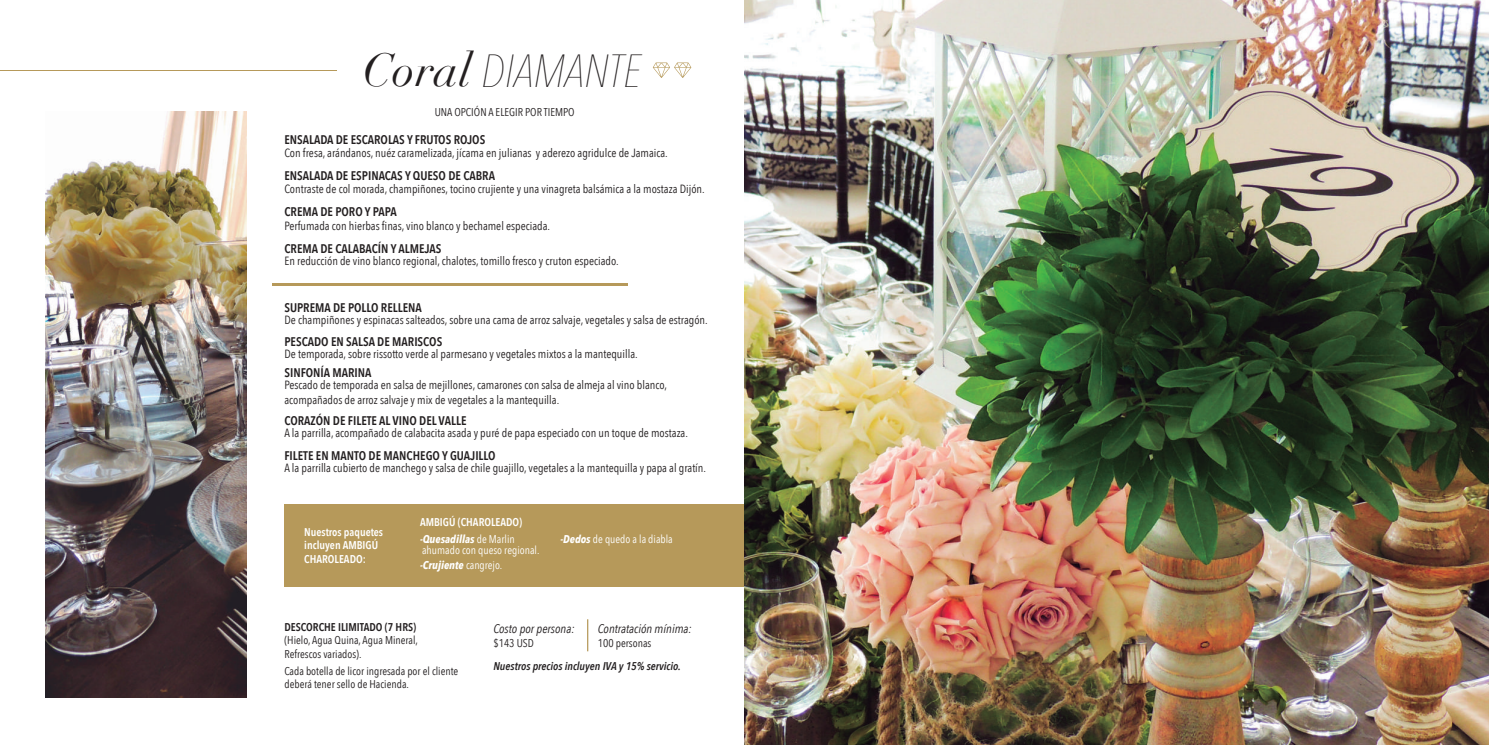
<style>
.page{position:relative;width:1489px;height:745px;background:#fff}
.page>*{position:absolute;margin:0;border:0;box-sizing:border-box;transform-origin:0 0}
.t1{font:italic 200 46.25px "Avenir Next Condensed";color:#231f20}
.t2{font:600 12.5px "Avenir Next Condensed";color:#231f20}
.t3{font:italic 12.5px "Avenir Next Condensed";color:#231f20}
.t4{font:11.88px/14.2px "Avenir Next Condensed";color:#231f20}
.t5{font:11.25px/13.5px "Avenir Next Condensed";color:#231f20}
.t6{font:600 11.25px/13.5px "Avenir Next Condensed";color:#fff}
.t7{font:11.25px/14.5px "Avenir Next Condensed";color:#fff}
.t8{font:italic 600 11.25px "Avenir Next Condensed";color:#231f20}
.t9{font:600 11.25px "Avenir Next Condensed";color:#231f20}
.s1{font-family:"Didot";font-weight:400}
.s2{font-weight:700;font-style:italic}
.s3{font-weight:400}
</style>
<div class="page">
<hr style="left:0;top:70px;width:336px;height:1px;background:#b6995a">
<img style="left:45px;top:112px;width:201px;height:584px">
<svg style="left:653px;top:62px;width:38px;height:16px"></svg>
<hr style="left:272px;top:283px;width:355px;height:2px;background:#b6995a">
<img style="left:744px;top:0;width:744px;height:744px">
<div style="left:284px;top:504px;width:460px;height:82px;background:#b6995a"></div>
<hr style="left:587px;top:619px;width:1px;height:32px;background:#b6995a">
<h1 class="t1" style="left:363px;top:43px;width:279px"><span class="s1">Coral</span> DIAMANTE</h1>
<p class="t5" style="left:434px;top:105px;width:141px">UNA OPCIÓN A ELEGIR POR TIEMPO</p>
<p class="t2" style="left:284px;top:129px;width:202px">ENSALADA DE ESCAROLAS Y FRUTOS ROJOS</p>
<p class="t4" style="left:284px;top:145px;width:385px">Con fresa, arándanos, nuéz caramelizada, jícama en julianas y aderezo agridulce de Jamaica.</p>
<p class="t2" style="left:284px;top:165px;width:212px">ENSALADA DE ESPINACAS Y QUESO DE CABRA</p>
<p class="t4" style="left:284px;top:181px;width:422px">Contraste de col morada, champiñones, tocino crujiente y una vinagreta balsámica a la mostaza Dijón.</p>
<p class="t2" style="left:284px;top:201px;width:114px">CREMA DE PORO Y PAPA</p>
<p class="t4" style="left:284px;top:218px;width:267px">Perfumada con hierbas finas, vino blanco y bechamel especiada.</p>
<p class="t2" style="left:284px;top:238px;width:158px">CREMA DE CALABACÍN Y ALMEJAS</p>
<p class="t4" style="left:284px;top:253px;width:336px">En reducción de vino blanco regional, chalotes, tomillo fresco y cruton especiado.</p>
<p class="t2" style="left:284px;top:296px;width:139px">SUPREMA DE POLLO RELLENA</p>
<p class="t4" style="left:284px;top:312px;width:425px">De champiñones y espinacas salteados, sobre una cama de arroz salvaje, vegetales y salsa de estragón.</p>
<p class="t2" style="left:284px;top:330px;width:159px">PESCADO EN SALSA DE MARISCOS</p>
<p class="t4" style="left:284px;top:345px;width:355px">De temporada, sobre rissotto verde al parmesano y vegetales mixtos a la mantequilla.</p>
<p class="t2" style="left:284px;top:362px;width:89px">SINFONÍA MARINA</p>
<p class="t4" style="left:284px;top:377px;width:384px">Pescado de temporada en salsa de mejillones, camarones con salsa de almeja al vino blanco, acompañados de arroz salvaje y mix de vegetales a la mantequilla.</p>
<p class="t2" style="left:284px;top:409px;width:183px">CORAZÓN DE FILETE AL VINO DEL VALLE</p>
<p class="t4" style="left:284px;top:425px;width:405px">A la parrilla, acompañado de calabacita asada y puré de papa especiado con un toque de mostaza.</p>
<p class="t2" style="left:284px;top:444px;width:212px">FILETE EN MANTO DE MANCHEGO Y GUAJILLO</p>
<p class="t4" style="left:284px;top:460px;width:423px">A la parrilla cubierto de manchego y salsa de chile guajillo, vegetales a la mantequilla y papa al gratín.</p>
<p class="t6" style="left:304px;top:524px;width:80px">Nuestros paquetes incluyen AMBIGÚ<br>CHAROLEADO:</p>
<p class="t6" style="left:420px;top:513px;width:104px;line-height:17px">AMBIGÚ (CHAROLEADO) <span class="s2">-Quesadillas</span> <span class="s3">de Marlin</span></p>
<p class="t7" style="left:420px;top:542px;width:121px">ahumado con queso regional. <span class="s2">-Crujiente</span> cangrejo.</p>
<p class="t7" style="left:560px;top:531px;width:114px"><span class="s2">-Dedos</span> de quedo a la diabla</p>
<p class="t9" style="left:284px;top:616px;width:133px">DESCORCHE ILIMITADO (7 HRS)</p>
<p class="t5" style="left:284px;top:632px;width:135px">(Hielo, Agua Quina, Agua Mineral,<br>Refrescos variados).</p>
<p class="t5" style="left:284px;top:663px;width:175px">Cada botella de licor ingresada por el cliente deberá tener sello de Hacienda.</p>
<p class="t3" style="left:493px;top:620px;width:83px">Costo por persona:</p>
<p class="t3" style="left:598px;top:621px;width:95px">Contratación mínima:</p>
<p class="t5" style="left:493px;top:635px;width:42px">$143 USD</p>
<p class="t5" style="left:598px;top:635px;width:55px">100 personas</p>
<p class="t8" style="left:493px;top:659px;width:189px">Nuestros precios incluyen IVA y 15% servicio.</p>
</div>
